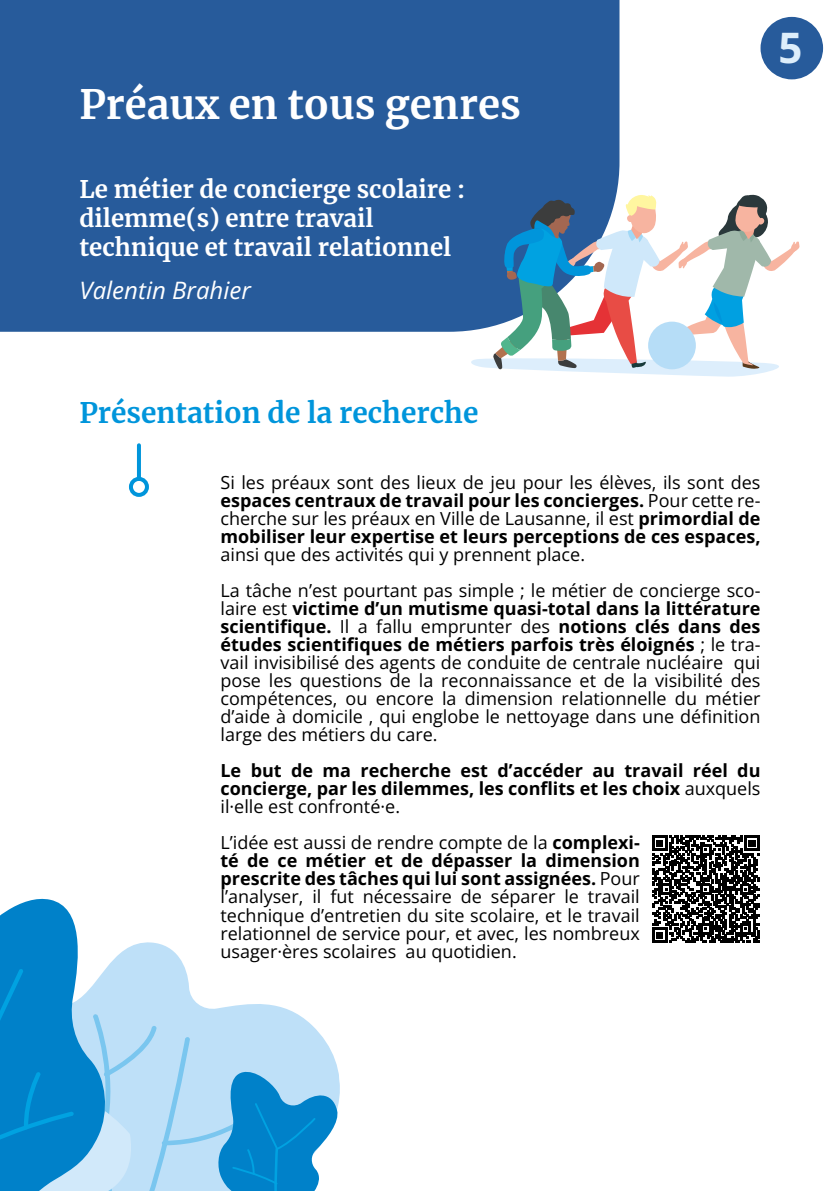
<style>
.page{position:relative;width:840px;height:1191px;background:#fff}
.page>*{position:absolute;margin:0;border:0;box-sizing:border-box;transform-origin:0 0}
.t1{font:700 42px "Open Sans";color:#ddeefb}
.t2{font:700 40px "Merriweather";color:#fff}
.t3{font:700 28px "Merriweather";color:#0095db}
.t4{font:700 24px/28.8px "Merriweather";color:#fff}
.t5{font:italic 24px "Open Sans";color:#fff}
.t6{font:18px/18px "Open Sans";color:#000;text-align:justify}
.t7{font:700 18px/18px "Open Sans";color:#000;text-align:justify}
.s1{font-weight:400}
.s2{font-weight:700}
</style>
<div class="page">
<div style="left:0;top:0;width:619px;height:332px;background:#275b9b"></div>
<svg style="left:471px;top:195px;width:328px;height:182px"></svg>
<hr style="left:137px;top:445px;width:4px;height:34px;background:#0095db">
<div style="left:129px;top:477px;width:20px;height:20px;border:4px solid #0095db;border-radius:50%"></div>
<svg style="left:0;top:898px;width:340px;height:293px"></svg>
<svg style="left:652px;top:835px;width:107px;height:108px"></svg>
<div style="left:760px;top:17px;width:62px;height:62px;background:#275b9b;border-radius:50%"></div>
<h2 class="t2" style="left:79px;top:76px;width:442px">Préaux en tous genres</h2>
<h3 class="t4" style="left:79px;top:174px;width:387px">Le métier de concierge scolaire : dilemme(s) entre travail technique et travail relationnel</h3>
<h3 class="t5" style="left:79px;top:274px;width:173px">Valentin Brahier</h3>
<h1 class="t1" style="left:778px;top:19px;width:26px">5</h1>
<h3 class="t3" style="left:79px;top:393px;width:400px">Présentation de la recherche</h3>
<p class="t7" style="left:220px;top:473px;width:541px"><span class="s1">Si les préaux sont des lieux de jeu pour les élèves, ils sont des </span>espaces centraux de travail pour les concierges. <span class="s1">Pour cette re&shy;cherche sur les préaux en Ville de Lausanne, il est</span> primordial de mobiliser leur expertise et leurs perceptions de ces espaces,</p>
<p class="t6" style="left:220px;top:536px;width:541px;line-height:36px">ainsi que des activités qui y prennent place.<br>La tâche n’est pourtant pas simple ; le métier de concierge sco-</p>
<p class="t6" style="left:220px;top:599px;width:541px">laire est <span class="s2">victime d’un mutisme quasi-total dans la littérature scientifique.</span> Il a fallu emprunter des <span class="s2">notions clés dans des études scientifiques de métiers parfois très éloignés</span> ; le tra&shy;vail invisibilisé des agents de conduite de centrale nucléaire qui pose les questions de la reconnaissance et de la visibilité des compétences, ou encore la dimension relationnelle du métier d’aide à domicile , qui englobe le nettoyage dans une définition large des métiers du care.</p>
<p class="t7" style="left:220px;top:761px;width:541px">Le but de ma recherche est d’accéder au travail réel du concierge, par les dilemmes, les conflits et les choix <span class="s1">auxquels il·elle est confronté·e.</span></p>
<p class="t6" style="left:220px;top:833px;width:420px">L’idée est aussi de rendre compte de la <span class="s2">complexi&shy;té de ce métier et de dépasser la dimension prescrite des tâches qui lui sont assignées.</span> Pour l’analyser, il fut nécessaire de séparer le travail technique d’entretien du site scolaire, et le travail relationnel de service pour, et avec, les nombreux usager·ères scolaires au quotidien.</p>
</div>
